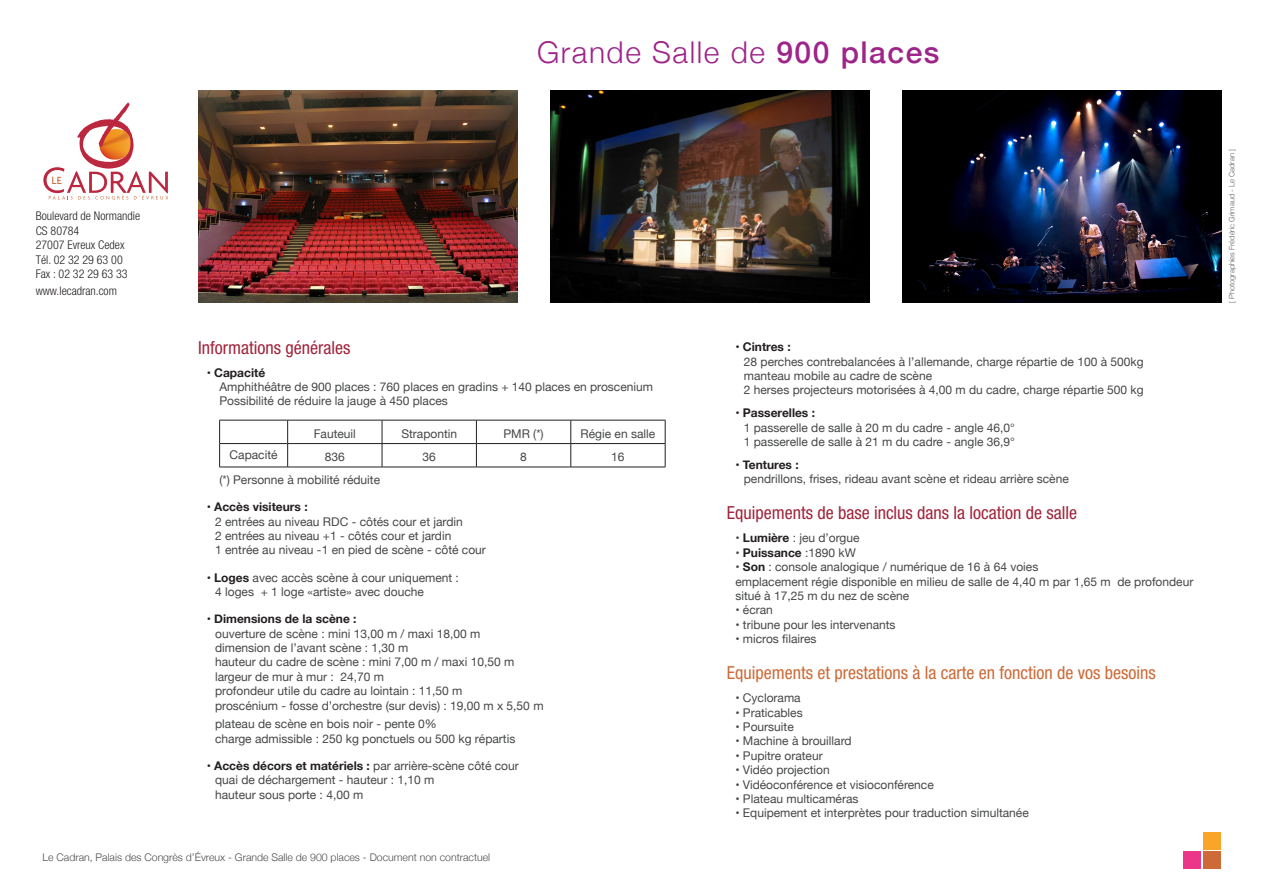
<style>
.page{position:relative;width:1263px;height:893px;background:#fff}
.page>*{position:absolute;margin:0;border:0;box-sizing:border-box;transform-origin:0 0}
.t1{font:300 30px "Helvetica Neue";letter-spacing:.05em;color:#9e2489}
.t2{font:condensed 18px "Helvetica Neue";color:#a1243b}
.t3{font:condensed 18px "Helvetica Neue";color:#cd6a37}
.t4{font:12px/14.4px "Helvetica Neue";color:#454647}
.t5{font:700 12px "Helvetica Neue";color:#231f20}
.t6{font:300 condensed 12px "Helvetica Neue";color:#231f20}
.t7{font:300 10.5px "Helvetica Neue";color:#4b4c4d}
.t8{font:300 7.5px "Helvetica Neue";color:#636366}
.s1{font-weight:500}
.s2{font-weight:400}
.s3{color:#231f20}
.s4{font-weight:700;color:#231f20}
.s5{font-weight:400;color:#454647}
</style>
<div class="page">
<svg style="left:43px;top:103px;width:125px;height:97px"></svg>
<div style="left:1184px;top:851px;width:17px;height:17px;background:#eb3689"></div>
<div style="left:1203px;top:832px;width:17px;height:18px;background:#f9a628"></div>
<div style="left:1203px;top:851px;width:17px;height:17px;background:#cd6a37"></div>
<hr style="left:219px;top:420px;width:69px;height:1px;background:#231f20">
<hr style="left:288px;top:420px;width:94px;height:1px;background:#231f20">
<hr style="left:382px;top:420px;width:94px;height:1px;background:#231f20">
<hr style="left:476px;top:420px;width:95px;height:1px;background:#231f20">
<hr style="left:571px;top:420px;width:94px;height:1px;background:#231f20">
<hr style="left:219px;top:443px;width:69px;height:1px;background:#231f20">
<svg style="left:219px;top:420px;width:1px;height:47px"></svg>
<hr style="left:288px;top:443px;width:94px;height:1px;background:#231f20">
<svg style="left:287px;top:420px;width:1px;height:47px"></svg>
<hr style="left:382px;top:443px;width:94px;height:1px;background:#231f20">
<svg style="left:382px;top:420px;width:1px;height:47px"></svg>
<hr style="left:476px;top:443px;width:95px;height:1px;background:#231f20">
<svg style="left:476px;top:420px;width:1px;height:47px"></svg>
<hr style="left:571px;top:443px;width:94px;height:1px;background:#231f20">
<svg style="left:570px;top:420px;width:1px;height:47px"></svg>
<svg style="left:665px;top:420px;width:1px;height:47px"></svg>
<hr style="left:219px;top:467px;width:69px;height:1px;background:#231f20">
<hr style="left:288px;top:467px;width:94px;height:1px;background:#231f20">
<hr style="left:382px;top:467px;width:94px;height:1px;background:#231f20">
<hr style="left:476px;top:467px;width:95px;height:1px;background:#231f20">
<hr style="left:571px;top:467px;width:94px;height:1px;background:#231f20">
<img style="left:902px;top:90px;width:319px;height:213px">
<img style="left:550px;top:90px;width:319px;height:213px">
<img style="left:198px;top:90px;width:319px;height:213px">
<p class="t6" style="left:36px;top:209px;width:106px">Boulevard de Normandie</p>
<p class="t6" style="left:36px;top:224px;width:45px">CS 80784</p>
<p class="t6" style="left:36px;top:238px;width:90px">27007 Evreux Cedex</p>
<p class="t6" style="left:36px;top:253px;width:89px">Tél. 02 32 29 63 00</p>
<p class="t6" style="left:36px;top:267px;width:93px">Fax : 02 32 29 63 33</p>
<p class="t6" style="left:36px;top:283px;width:83px">www.lecadran.com</p>
<p class="t1" style="left:537px;top:28px;width:404px">Grande Salle de <span class="s1">900 places</span></p>
<p class="t2" style="left:198px;top:337px;width:154px">Informations générales</p>
<p class="t5" style="left:207px;top:363px;width:60px"><span class="s2">•</span> Capacité</p>
<p class="t4" style="left:219px;top:380px;width:435px">Amphithéâtre de 900 places : 760 places en gradins + 140 places en proscenium</p>
<p class="t4" style="left:219px;top:395px;width:230px">Possibilité de réduire la jauge à 450 places</p>
<p class="t4" style="left:314px;top:427px;width:44px">Fauteuil</p>
<p class="t4" style="left:401px;top:427px;width:57px">Strapontin</p>
<p class="t4" style="left:503px;top:427px;width:42px">PMR (*)</p>
<p class="t4" style="left:581px;top:427px;width:76px">Régie en salle</p>
<p class="t4" style="left:230px;top:448px;width:49px">Capacité</p>
<p class="t4" style="left:325px;top:450px;width:22px">836</p>
<p class="t4" style="left:423px;top:450px;width:15px">36</p>
<p class="t4" style="left:520px;top:450px;width:8px">8</p>
<p class="t4" style="left:611px;top:450px;width:15px">16</p>
<p class="t4" style="left:219px;top:473px;width:162px">(*) Personne à mobilité réduite</p>
<p class="t5" style="left:207px;top:498px;width:103px"><span class="s2">•</span> Accès visiteurs :</p>
<p class="t4" style="left:215px;top:515px;width:249px">2 entrées au niveau RDC - côtés cour et jardin</p>
<p class="t4" style="left:215px;top:529px;width:238px">2 entrées au niveau +1 - côtés cour et jardin</p>
<p class="t4" style="left:215px;top:544px;width:272px">1 entrée au niveau -1 en pied de scène - côté cour</p>
<p class="t4" style="left:207px;top:571px;width:254px"><span class="s3">•</span> <span class="s4">Loges</span> avec accès scène à cour uniquement :</p>
<p class="t4" style="left:215px;top:585px;width:210px">4 loges + 1 loge «artiste» avec douche</p>
<p class="t5" style="left:207px;top:609px;width:151px"><span class="s2">•</span> Dimensions de la scène :</p>
<p class="t4" style="left:215px;top:627px;width:267px">ouverture de scène : mini 13,00 m / maxi 18,00 m</p>
<p class="t4" style="left:215px;top:641px;width:195px">dimension de l’avant scène : 1,30 m</p>
<p class="t4" style="left:215px;top:656px;width:301px">hauteur du cadre de scène : mini 7,00 m / maxi 10,50 m</p>
<p class="t4" style="left:215px;top:670px;width:170px">largeur de mur à mur : 24,70 m</p>
<p class="t4" style="left:215px;top:684px;width:249px">profondeur utile du cadre au lointain : 11,50 m</p>
<p class="t4" style="left:215px;top:699px;width:330px">proscénium - fosse d’orchestre (sur devis) : 19,00 m x 5,50 m</p>
<p class="t4" style="left:215px;top:717px;width:223px">plateau de scène en bois noir - pente 0%</p>
<p class="t4" style="left:215px;top:732px;width:302px">charge admissible : 250 kg ponctuels ou 500 kg répartis</p>
<p class="t4" style="left:207px;top:759px;width:314px"><span class="s3">•</span> <span class="s4">Accès décors et matériels :</span> par arrière-scène côté cour</p>
<p class="t4" style="left:215px;top:773px;width:221px">quai de déchargement - hauteur : 1,10 m</p>
<p class="t4" style="left:215px;top:788px;width:150px">hauteur sous porte : 4,00 m</p>
<p class="t5" style="left:735px;top:338px;width:57px"><span class="s2">•</span> Cintres :</p>
<p class="t4" style="left:744px;top:355px;width:401px">28 perches contrebalancées à l’allemande, charge répartie de 100 à 500kg</p>
<p class="t4" style="left:744px;top:369px;width:190px">manteau mobile au cadre de scène</p>
<p class="t4" style="left:744px;top:384px;width:401px">2 herses projecteurs motorisées à 4,00 m du cadre, charge répartie 500 kg</p>
<p class="t5" style="left:735px;top:404px;width:81px"><span class="s2">•</span> Passerelles :</p>
<p class="t4" style="left:744px;top:421px;width:273px">1 passerelle de salle à 20 m du cadre - angle 46,0°</p>
<p class="t4" style="left:744px;top:435px;width:273px">1 passerelle de salle à 21 m du cadre - angle 36,9°</p>
<p class="t5" style="left:735px;top:455px;width:65px"><span class="s2">•</span> Tentures :</p>
<p class="t4" style="left:744px;top:473px;width:326px">pendrillons, frises, rideau avant scène et rideau arrière scène</p>
<p class="t2" style="left:727px;top:503px;width:352px">Equipements de base inclus dans la location de salle</p>
<p class="t4" style="left:735px;top:532px;width:126px">• <span class="s4">Lumière</span> : jeu d’orgue</p>
<p class="t5" style="left:735px;top:543px;width:122px"><span class="s5">•</span> Puissance <span class="s5">:1890 kW</span></p>
<p class="t4" style="left:735px;top:560px;width:304px">• <span class="s4">Son</span> : console analogique / numérique de 16 à 64 voies</p>
<p class="t4" style="left:735px;top:575px;width:459px">emplacement régie disponible en milieu de salle de 4,40 m par 1,65 m de profondeur situé à 17,25 m du nez de scène</p>
<p class="t4" style="left:735px;top:604px;width:39px">• écran</p>
<p class="t4" style="left:735px;top:618px;width:162px">• tribune pour les intervenants</p>
<p class="t4" style="left:735px;top:632px;width:83px">• micros filaires</p>
<p class="t3" style="left:727px;top:662px;width:430px">Equipements et prestations à la carte en fonction de vos besoins</p>
<p class="t4" style="left:735px;top:691px;width:67px">• Cyclorama</p>
<p class="t4" style="left:735px;top:706px;width:69px">• Praticables</p>
<p class="t4" style="left:735px;top:720px;width:60px">• Poursuite</p>
<p class="t4" style="left:735px;top:734px;width:118px">• Machine à brouillard</p>
<p class="t4" style="left:735px;top:749px;width:89px">• Pupitre orateur</p>
<p class="t4" style="left:735px;top:763px;width:96px">• Vidéo projection</p>
<p class="t4" style="left:735px;top:778px;width:200px">• Vidéoconférence et visioconférence</p>
<p class="t4" style="left:735px;top:792px;width:125px">• Plateau multicaméras</p>
<p class="t4" style="left:735px;top:806px;width:295px">• Equipement et interprètes pour traduction simultanée</p>
<p class="t7" style="left:43px;top:848px;width:449px">Le Cadran, Palais des Congrès d’Évreux - Grande Salle de 900 places - Document non contractuel</p>
<p class="t8" style="left:1226px;top:303px;width:155px;rotate:-90deg">[ Photographies Frédéric Grimaud - Le Cadran ]</p>
</div>
